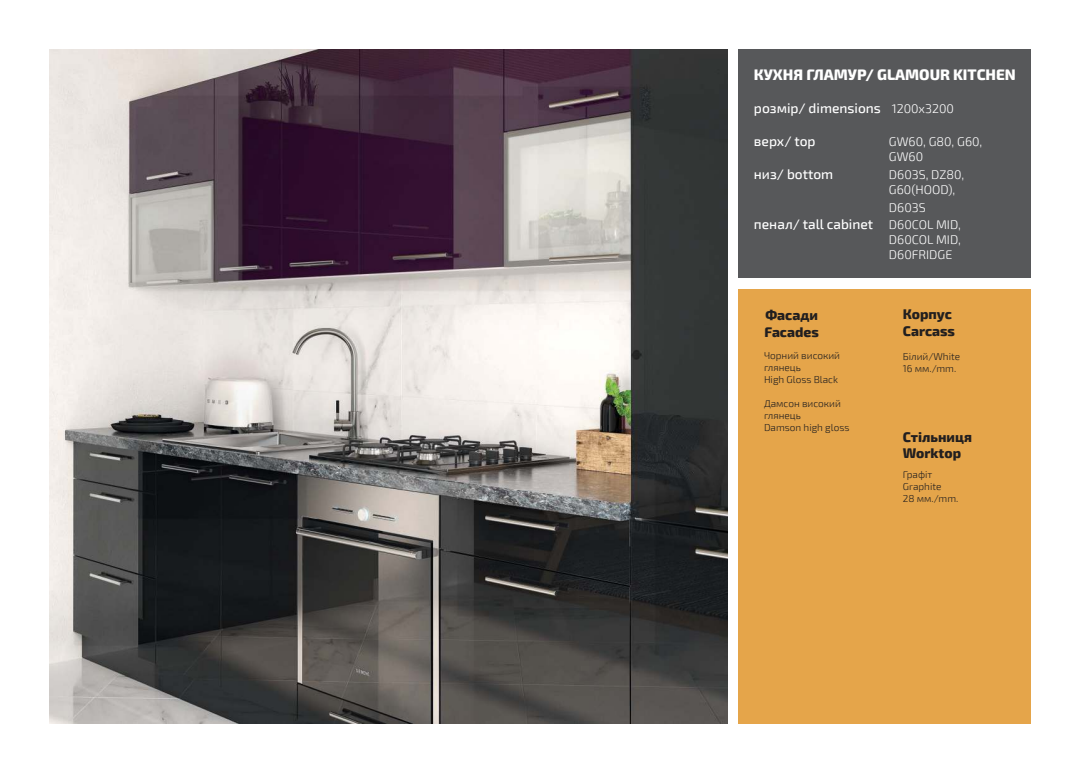
<style>
.page{position:relative;width:1081px;height:773px;background:#fff}
.page>*{position:absolute;margin:0;border:0;box-sizing:border-box;transform-origin:0 0}
.t1{font:800 15px "Exo 2";color:#fff}
.t2{font:500 13.75px "Exo 2";color:#fff}
.t3{font:800 13.75px/16.5px "Exo 2";color:#221f1f}
.t4{font:300 12.5px/15px "Exo 2";color:#fff}
.t5{font:300 10px/12px "Exo 2";color:#221f1f}
.s1{font-weight:300;font-size:12.5px}
</style>
<div class="page">
<img style="left:50px;top:50px;width:678px;height:673px">
<div style="left:738px;top:50px;width:293px;height:228px;background:#57585a"></div>
<div style="left:738px;top:289px;width:293px;height:434px;background:#e5a54a"></div>
<h1 class="t1" style="left:754px;top:66px;width:263px">КУХНЯ ГЛАМУР/ GLAMOUR KITCHEN</h1>
<h2 class="t2" style="left:754px;top:100px;width:201px">розмір/ dimensions <span class="s1">1200х3200</span></h2>
<h2 class="t2" style="left:754px;top:133px;width:63px">верх/ top</h2>
<p class="t4" style="left:889px;top:134px;width:95px">GW60, G80, G60,<br>GW60</p>
<h2 class="t2" style="left:754px;top:166px;width:81px">низ/ bottom</h2>
<p class="t4" style="left:889px;top:167px;width:77px">D603S, DZ80,<br>G60(HOOD),</p>
<p class="t4" style="left:889px;top:200px;width:38px">D603S</p>
<h2 class="t2" style="left:754px;top:215px;width:209px">пенал/ tall cabinet <span class="s1">D60COL MID,</span></h2>
<p class="t4" style="left:889px;top:232px;width:73px">D60COL MID,<br>D60FRIDGE</p>
<h2 class="t3" style="left:764px;top:307px;width:56px">Фасади<br>Facades</h2>
<p class="t5" style="left:764px;top:349px;width:78px">Чорний високий глянець<br>High Gloss Black</p>
<p class="t5" style="left:764px;top:398px;width:87px">Дамсон високий глянець<br>Damson high gloss</p>
<h2 class="t3" style="left:903px;top:306px;width:54px">Корпус<br>Carcass</h2>
<p class="t5" style="left:903px;top:350px;width:59px">Білий/White<br>16 мм./mm.</p>
<h2 class="t3" style="left:903px;top:429px;width:71px">Стільниця<br>Worktop</h2>
<p class="t5" style="left:903px;top:469px;width:57px">Графіт<br>Graphite<br>28 мм./mm.</p>
</div>
